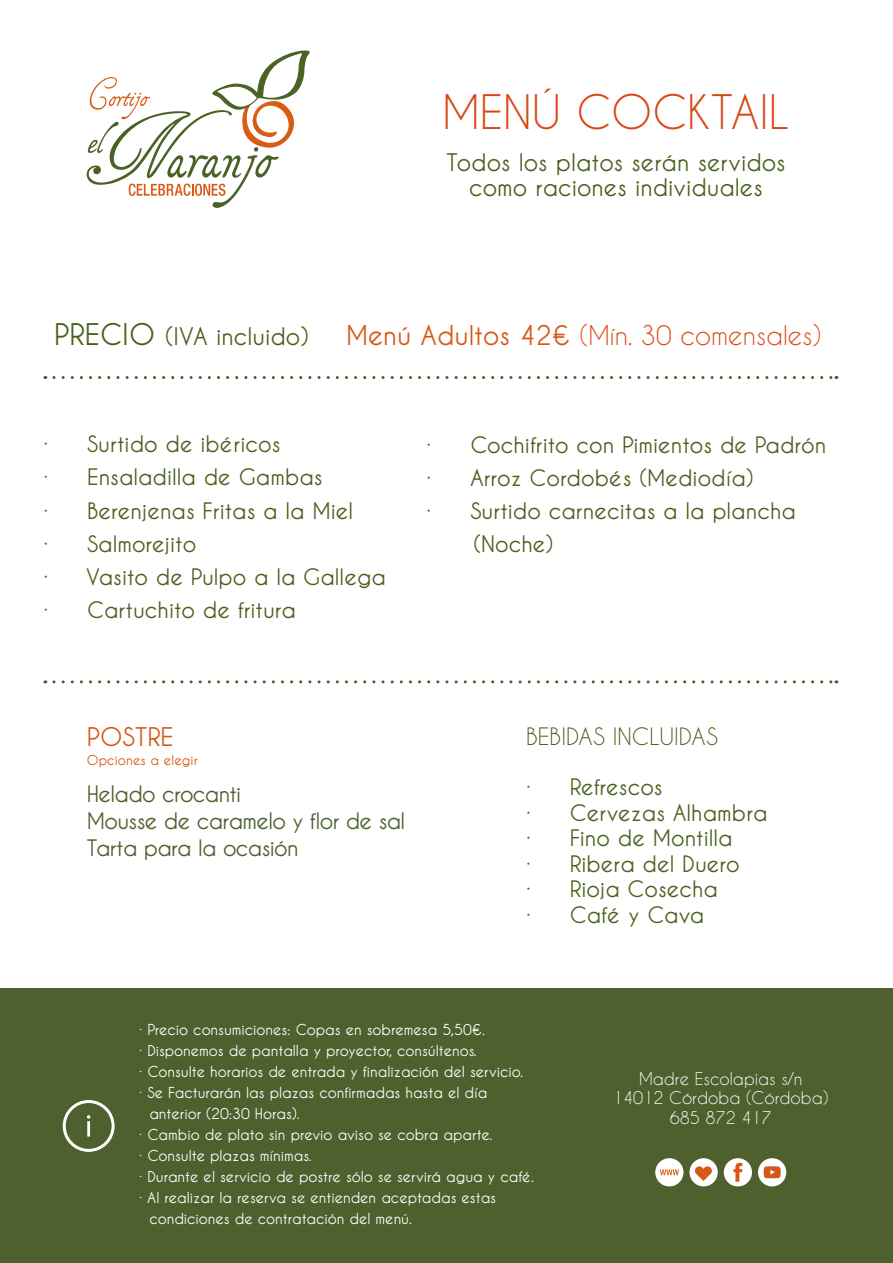
<style>
.page{position:relative;width:893px;height:1263px;background:#fff}
.page>*{position:absolute;margin:0;border:0;box-sizing:border-box;transform-origin:0 0}
.t1{font:44.55px "Caviar Dreams";color:#d84816}
.t2{font:25.5px "Caviar Dreams";color:#d84916}
.t3{font:700 25.5px "Caviar Dreams";color:#d75814}
.t4{font:700 24px/25.5px "Caviar Dreams";color:#4a611c;text-align:center}
.t5{font:700 22.5px/33px "Caviar Dreams";color:#4a611c}
.t6{font:700 22.5px/27px "Caviar Dreams";letter-spacing:-.03em;color:#4d602d}
.t7{font:22.5px "Caviar Dreams";color:#4a611c}
.t8{font:16.5px/19.8px "Caviar Dreams";color:#fff;text-align:center}
.t9{font:700 15px "Caviar Dreams";letter-spacing:-.005em;color:#fff}
.t10{font:700 13.5px "Caviar Dreams";color:#d75814}
.s1{font-size:29.55px}
.s2{font-weight:700;font-size:27px;color:#d75814}
</style>
<div class="page">
<svg style="left:54px;top:376px;width:783px;height:3px"></svg>
<svg style="left:54px;top:680px;width:783px;height:3px"></svg>
<svg style="left:87px;top:50px;width:223px;height:158px"></svg>
<div style="left:0;top:989px;width:893px;height:274px;background:#4d602d"></div>
<div style="left:63px;top:1100px;width:52px;height:52px;border:3px solid #fff;border-radius:50%"></div>
<hr style="left:87px;top:1121px;width:3px;height:15px;background:#fff">
<div style="left:655px;top:1158px;width:28px;height:28px;background:#fff;border-radius:50%"></div>
<svg style="left:660px;top:1169px;width:19px;height:6px"></svg>
<div style="left:689px;top:1158px;width:29px;height:28px;background:#fff;border-radius:50%"></div>
<div style="left:724px;top:1158px;width:28px;height:28px;background:#fff;border-radius:50%"></div>
<svg style="left:733px;top:1163px;width:9px;height:19px"></svg>
<svg style="left:758px;top:1158px;width:28px;height:28px"></svg>
<svg style="left:695px;top:1166px;width:17px;height:15px"></svg>
<h1 class="t1" style="left:443px;top:87px;width:348px">MENÚ COCKTAIL</h1>
<h3 class="t4" style="left:446px;top:149px;width:341px">Todos los platos serán servidos como raciones individuales</h3>
<h3 class="t4" style="left:54px;top:324px;width:256px"><span class="s1">PRECIO</span> (IVA incluido)</h3>
<h2 class="t2" style="left:346px;top:321px;width:477px"><span class="s2">Menú Adultos 42€</span> (Mín. 30 comensales)</h2>
<h3 class="t5" style="left:43px;top:428px;width:344px">· Surtido de ibéricos<br>· Ensaladilla de Gambas<br>· Berenjenas Fritas a la Miel<br>· Salmorejito<br>· Vasito de Pulpo a la Gallega · Cartuchito de fritura</h3>
<h3 class="t5" style="left:427px;top:428px;width:401px">· Cochifrito con Pimientos de Padrón</h3>
<h3 class="t5" style="left:427px;top:461px;width:328px">· Arroz Cordobés (Mediodía)</h3>
<h3 class="t5" style="left:427px;top:494px;width:371px">· Surtido carnecitas a la plancha</h3>
<h3 class="t5" style="left:473px;top:527px;width:81px">(Noche)</h3>
<h2 class="t3" style="left:87px;top:722px;width:88px">POSTRE</h2>
<h3 class="t6" style="left:87px;top:780px;width:320px">Helado crocanti<br>Mousse de caramelo y flor de sal<br>Tarta para la ocasión</h3>
<p class="t10" style="left:87px;top:752px;width:112px">Opciones a elegir</p>
<h3 class="t7" style="left:526px;top:723px;width:193px">BEBIDAS INCLUIDAS</h3>
<h3 class="t5" style="left:526px;top:774px;width:243px;line-height:25.5px">· Refrescos<br>· Cervezas Alhambra · Fino de Montilla<br>· Ribera del Duero<br>· Rioja Cosecha<br>· Café y Cava</h3>
<p class="t9" style="left:139px;top:1021px;width:347px">· Precio consumiciones: Copas en sobremesa 5,50€.</p>
<p class="t9" style="left:139px;top:1042px;width:339px">· Disponemos de pantalla y proyector, consúltenos.</p>
<p class="t9" style="left:139px;top:1063px;width:386px">· Consulte horarios de entrada y finalización del servicio.</p>
<p class="t9" style="left:139px;top:1084px;width:350px">· Se Facturarán las plazas confirmadas hasta el día</p>
<p class="t9" style="left:149px;top:1105px;width:152px">anterior (20:30 Horas).</p>
<p class="t9" style="left:139px;top:1126px;width:355px">· Cambio de plato sin previo aviso se cobra aparte.</p>
<p class="t9" style="left:139px;top:1147px;width:174px">· Consulte plazas mínimas.</p>
<p class="t9" style="left:139px;top:1168px;width:397px">· Durante el servicio de postre sólo se servirá agua y café.</p>
<p class="t9" style="left:139px;top:1189px;width:358px">· Al realizar la reserva se entienden aceptadas estas</p>
<p class="t9" style="left:149px;top:1210px;width:264px">condiciones de contratación del menú.</p>
<p class="t8" style="left:613px;top:1068px;width:217px">Madre Escolapias s/n<br>14012 Córdoba (Córdoba)<br>685 872 417</p>
</div>
